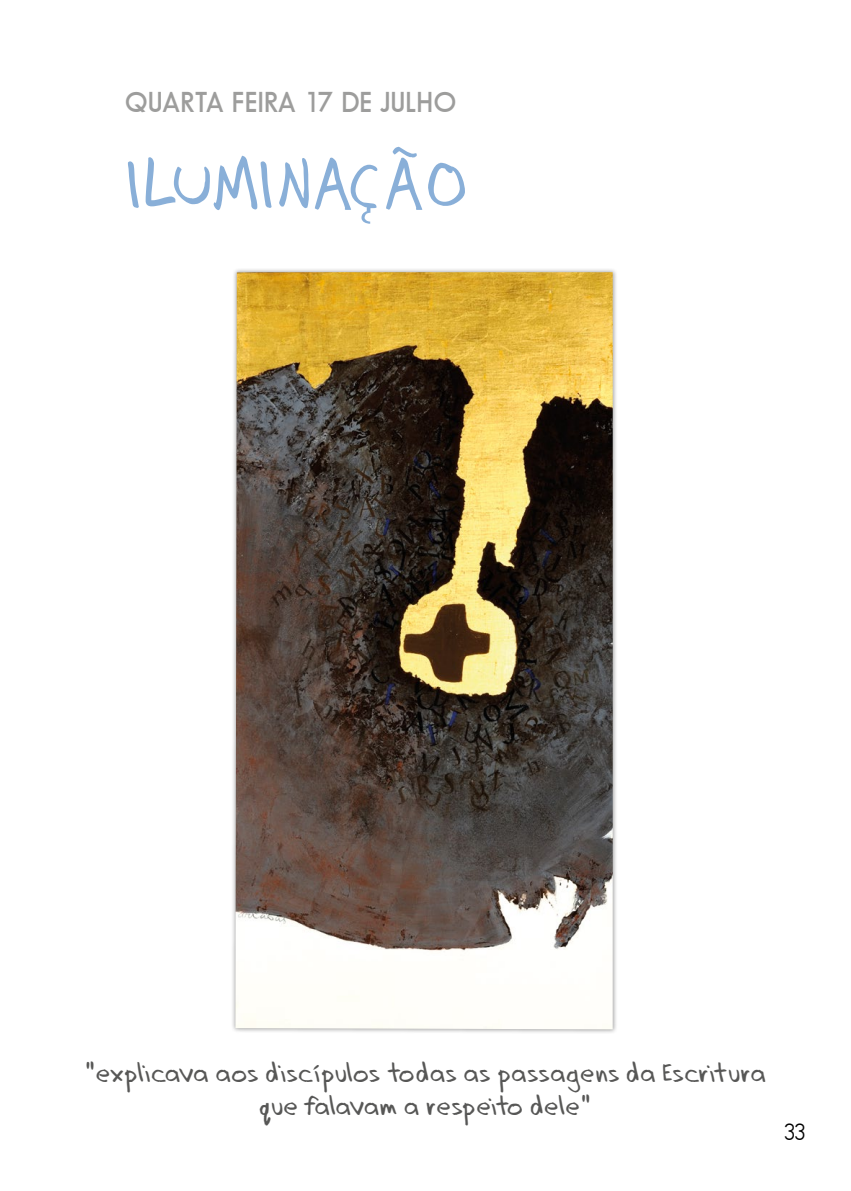
<style>
.page{position:relative;width:851px;height:1191px;background:#fff}
.page>*{position:absolute;margin:0;border:0;box-sizing:border-box;transform-origin:0 0}
.t1{font:72px "Dadhand";letter-spacing:-.04em;color:#89afd8}
.t2{font:28px/33.6px "Dadhand";color:#575756;text-align:center}
.t3{font:600 28px "Bougan S Si";color:#9d9d9c}
.t4{font:23px "Bougan Book S Si";color:#000}
</style>
<div class="page">
<div style="left:231px;top:267px;width:386px;height:767px;background:#000;opacity:.4"></div>
<img style="left:235px;top:272px;width:377px;height:757px">
<p class="t3" style="left:125px;top:86px;width:333px">QUARTA FEIRA 17 DE JULHO</p>
<h1 class="t1" style="left:125px;top:140px;width:338px">ILUMINAÇÃO</h1>
<p class="t2" style="left:85px;top:1057px;width:682px">“explicava aos discípulos todas as passagens da Escritura que falavam a respeito dele”</p>
<p class="t4" style="left:782px;top:1119px;width:25px">33</p>
</div>
